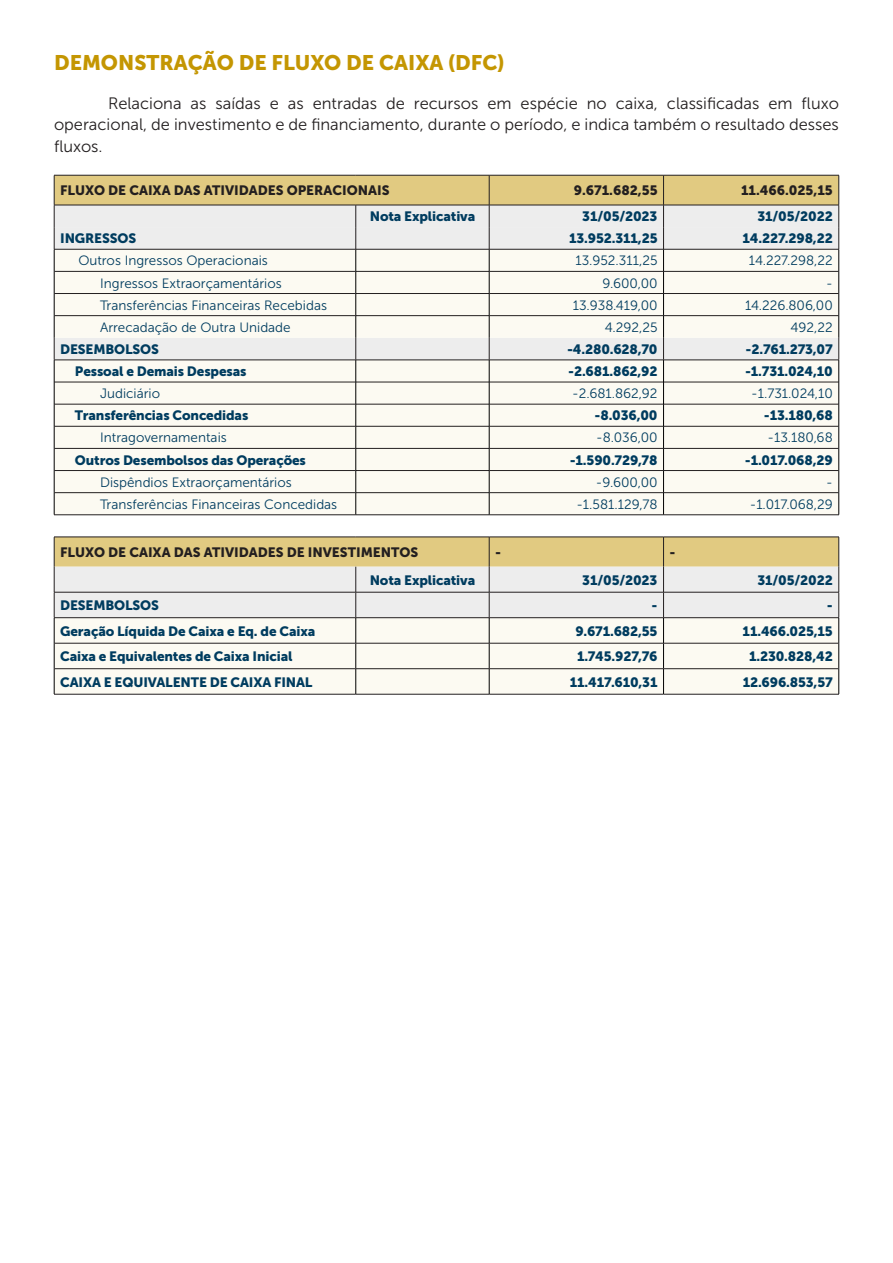
<style>
.page{position:relative;width:893px;height:1263px;background:#fff}
.page>*{position:absolute;margin:0;border:0;box-sizing:border-box;transform-origin:0 0}
.t1{font:21px "Museo Sans 900";color:#c49602}
.t2{font:16.5px/21.8px "Museo Sans 300";color:#231f20;text-align:justify}
.t3{font:13.5px "Museo Sans 900";letter-spacing:-.01em;color:#003c5f}
.t4{font:13.5px "Museo Sans 300";color:#003c5f}
.t5{font:13.5px "Museo Sans 900";color:#231f20}
</style>
<div class="page">
<div style="left:55px;top:176px;width:783px;height:29px;background:#e1ca81"></div>
<svg style="left:54px;top:515px;width:785px;height:179px"></svg>
<hr style="left:54px;top:537px;width:302px;height:1px;background:#231f20">
<hr style="left:356px;top:537px;width:133px;height:1px;background:#231f20">
<hr style="left:489px;top:537px;width:174px;height:1px;background:#231f20">
<hr style="left:663px;top:537px;width:176px;height:1px;background:#231f20">
<hr style="left:54px;top:592px;width:302px;height:1px;background:#231f20">
<hr style="left:356px;top:592px;width:133px;height:1px;background:#231f20">
<hr style="left:489px;top:592px;width:174px;height:1px;background:#231f20">
<hr style="left:663px;top:592px;width:176px;height:1px;background:#231f20">
<hr style="left:54px;top:175px;width:302px;height:1px;background:#231f20">
<hr style="left:54px;top:175px;width:1px;height:30px;background:#231f20">
<hr style="left:356px;top:175px;width:133px;height:1px;background:#231f20">
<hr style="left:489px;top:175px;width:174px;height:1px;background:#231f20">
<hr style="left:489px;top:175px;width:1px;height:30px;background:#231f20">
<hr style="left:663px;top:175px;width:176px;height:1px;background:#231f20">
<hr style="left:663px;top:175px;width:1px;height:30px;background:#231f20">
<hr style="left:838px;top:175px;width:1px;height:30px;background:#231f20">
<hr style="left:54px;top:537px;width:1px;height:30px;background:#231f20">
<hr style="left:489px;top:537px;width:1px;height:30px;background:#231f20">
<hr style="left:663px;top:537px;width:1px;height:30px;background:#231f20">
<hr style="left:838px;top:537px;width:1px;height:30px;background:#231f20">
<svg style="left:54px;top:205px;width:785px;height:310px"></svg>
<svg style="left:54px;top:567px;width:1px;height:127px"></svg>
<hr style="left:54px;top:617px;width:302px;height:1px;background:#231f20">
<hr style="left:356px;top:617px;width:133px;height:1px;background:#231f20">
<hr style="left:489px;top:617px;width:174px;height:1px;background:#231f20">
<hr style="left:663px;top:617px;width:176px;height:1px;background:#231f20">
<svg style="left:355px;top:567px;width:1px;height:127px"></svg>
<svg style="left:489px;top:567px;width:1px;height:127px"></svg>
<svg style="left:663px;top:567px;width:1px;height:127px"></svg>
<svg style="left:838px;top:567px;width:1px;height:127px"></svg>
<hr style="left:54px;top:643px;width:302px;height:1px;background:#231f20">
<hr style="left:356px;top:643px;width:133px;height:1px;background:#231f20">
<hr style="left:489px;top:643px;width:174px;height:1px;background:#231f20">
<hr style="left:663px;top:643px;width:176px;height:1px;background:#231f20">
<hr style="left:54px;top:668px;width:302px;height:1px;background:#231f20">
<hr style="left:356px;top:668px;width:133px;height:1px;background:#231f20">
<hr style="left:489px;top:668px;width:174px;height:1px;background:#231f20">
<hr style="left:663px;top:668px;width:176px;height:1px;background:#231f20">
<hr style="left:54px;top:694px;width:302px;height:1px;background:#231f20">
<hr style="left:356px;top:694px;width:133px;height:1px;background:#231f20">
<hr style="left:489px;top:694px;width:174px;height:1px;background:#231f20">
<hr style="left:663px;top:694px;width:176px;height:1px;background:#231f20">
<h1 class="t1" style="left:54px;top:50px;width:452px">DEMONSTRAÇÃO DE FLUXO DE CAIXA (DFC)</h1>
<p class="t2" style="left:54px;top:92px;width:786px;text-indent:54px">Relaciona as saídas e as entradas de recursos em espécie no caixa, classificadas em fluxo operacional, de investimento e de financiamento, durante o período, e indica também o resultado desses fluxos.</p>
<p class="t5" style="left:60px;top:183px;width:331px">FLUXO DE CAIXA DAS ATIVIDADES OPERACIONAIS</p>
<p class="t5" style="left:574px;top:183px;width:85px">9.671.682,55</p>
<p class="t5" style="left:741px;top:183px;width:93px">11.466.025,15</p>
<p class="t3" style="left:370px;top:209px;width:107px">Nota Explicativa</p>
<p class="t3" style="left:582px;top:209px;width:77px">31/05/2023</p>
<p class="t3" style="left:757px;top:209px;width:77px">31/05/2022</p>
<p class="t3" style="left:60px;top:231px;width:78px">INGRESSOS</p>
<p class="t3" style="left:569px;top:231px;width:90px">13.952.311,25</p>
<p class="t3" style="left:743px;top:231px;width:92px">14.227.298,22</p>
<p class="t4" style="left:78px;top:253px;width:191px">Outros Ingressos Operacionais</p>
<p class="t4" style="left:575px;top:253px;width:84px">13.952.311,25</p>
<p class="t4" style="left:749px;top:253px;width:85px">14.227.298,22</p>
<p class="t4" style="left:100px;top:276px;width:183px">Ingressos Extraorçamentários</p>
<p class="t4" style="left:603px;top:276px;width:56px">9.600,00</p>
<p class="t4" style="left:826px;top:276px;width:8px">-</p>
<p class="t4" style="left:100px;top:298px;width:228px">Transferências Financeiras Recebidas</p>
<p class="t4" style="left:573px;top:298px;width:86px">13.938.419,00</p>
<p class="t4" style="left:745px;top:298px;width:89px">14.226.806,00</p>
<p class="t4" style="left:100px;top:320px;width:192px">Arrecadação de Outra Unidade</p>
<p class="t4" style="left:605px;top:320px;width:54px">4.292,25</p>
<p class="t4" style="left:790px;top:320px;width:44px">492,22</p>
<p class="t3" style="left:60px;top:341px;width:100px">DESEMBOLSOS</p>
<p class="t3" style="left:567px;top:341px;width:92px">-4.280.628,70</p>
<p class="t3" style="left:745px;top:341px;width:89px">-2.761.273,07</p>
<p class="t3" style="left:75px;top:364px;width:173px">Pessoal e Demais Despesas</p>
<p class="t3" style="left:568px;top:364px;width:91px">-2.681.862,92</p>
<p class="t3" style="left:745px;top:364px;width:89px">-1.731.024,10</p>
<p class="t4" style="left:100px;top:386px;width:61px">Judiciário</p>
<p class="t4" style="left:572px;top:386px;width:87px">-2.681.862,92</p>
<p class="t4" style="left:751px;top:386px;width:83px">-1.731.024,10</p>
<p class="t3" style="left:75px;top:408px;width:175px">Transferências Concedidas</p>
<p class="t3" style="left:594px;top:408px;width:65px">-8.036,00</p>
<p class="t3" style="left:764px;top:408px;width:71px">-13.180,68</p>
<p class="t4" style="left:100px;top:430px;width:128px">Intragovernamentais</p>
<p class="t4" style="left:596px;top:430px;width:63px">-8.036,00</p>
<p class="t4" style="left:767px;top:430px;width:67px">-13.180,68</p>
<p class="t3" style="left:75px;top:452px;width:233px">Outros Desembolsos das Operações</p>
<p class="t3" style="left:570px;top:452px;width:89px">-1.590.729,78</p>
<p class="t3" style="left:745px;top:452px;width:90px">-1.017.068,29</p>
<p class="t4" style="left:100px;top:475px;width:193px">Dispêndios Extraorçamentários</p>
<p class="t4" style="left:596px;top:475px;width:63px">-9.600,00</p>
<p class="t4" style="left:826px;top:475px;width:8px">-</p>
<p class="t4" style="left:100px;top:497px;width:239px">Transferências Financeiras Concedidas</p>
<p class="t4" style="left:576px;top:497px;width:83px">-1.581.129,78</p>
<p class="t4" style="left:750px;top:497px;width:85px">-1.017.068,29</p>
<p class="t5" style="left:60px;top:544px;width:360px">FLUXO DE CAIXA DAS ATIVIDADES DE INVESTIMENTOS</p>
<p class="t5" style="left:495px;top:544px;width:8px">-</p>
<p class="t5" style="left:669px;top:544px;width:8px">-</p>
<p class="t3" style="left:370px;top:572px;width:107px">Nota Explicativa</p>
<p class="t3" style="left:582px;top:572px;width:77px">31/05/2023</p>
<p class="t3" style="left:757px;top:572px;width:77px">31/05/2022</p>
<p class="t3" style="left:60px;top:598px;width:100px">DESEMBOLSOS</p>
<p class="t3" style="left:651px;top:598px;width:8px">-</p>
<p class="t3" style="left:827px;top:598px;width:8px">-</p>
<p class="t3" style="left:60px;top:623px;width:257px">Geração Líquida De Caixa e Eq. de Caixa</p>
<p class="t3" style="left:575px;top:623px;width:84px">9.671.682,55</p>
<p class="t3" style="left:743px;top:623px;width:92px">11.466.025,15</p>
<p class="t3" style="left:60px;top:649px;width:234px">Caixa e Equivalentes de Caixa Inicial</p>
<p class="t3" style="left:577px;top:649px;width:82px">1.745.927,76</p>
<p class="t3" style="left:749px;top:649px;width:85px">1.230.828,42</p>
<p class="t3" style="left:60px;top:674px;width:254px">CAIXA E EQUIVALENTE DE CAIXA FINAL</p>
<p class="t3" style="left:570px;top:674px;width:89px">11.417.610,31</p>
<p class="t3" style="left:743px;top:674px;width:92px">12.696.853,57</p>
</div>
